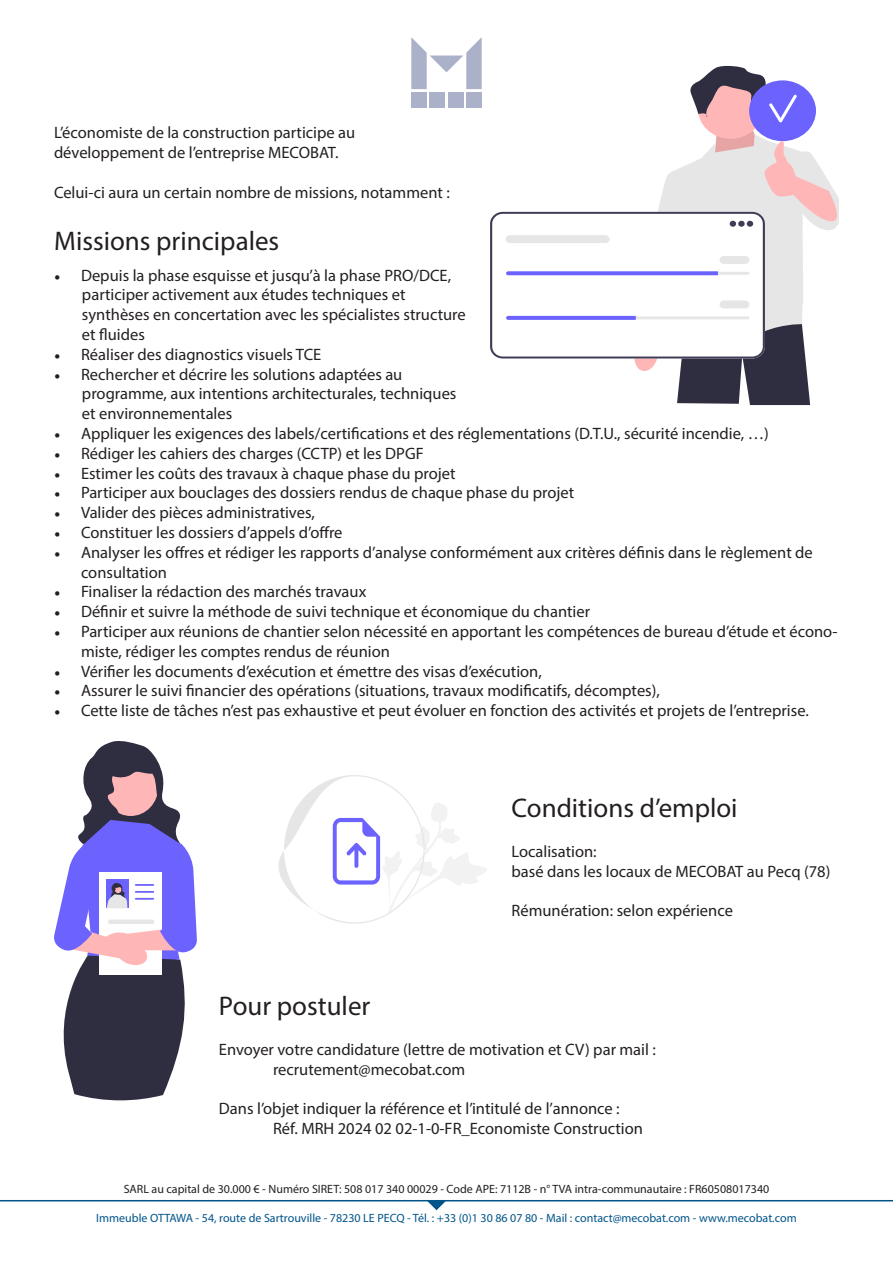
<style>
.page{position:relative;width:893px;height:1263px;background:#fff}
.page>*{position:absolute;margin:0;border:0;box-sizing:border-box;transform-origin:0 0}
.t1{font:27px "Myriad Pro";color:#231f20}
.t2{font:16.5px/19.8px "Myriad Pro";color:#231f20}
.t3{font:12px "Myriad Pro";color:#01548a}
.t4{font:12px "Myriad Pro";color:#231f20}
.s1{font-family:"Minion Pro"}
</style>
<div class="page">
<svg style="left:278px;top:775px;width:209px;height:149px"></svg>
<svg style="left:54px;top:741px;width:143px;height:359px"></svg>
<div style="left:698px;top:78px;width:65px;height:61px;background:#ffb6b6;border-radius:50%"></div>
<div style="left:749px;top:80px;width:67px;height:61px;background:#6c63ff;border-radius:50%"></div>
<svg style="left:690px;top:66px;width:107px;height:57px"></svg>
<svg style="left:490px;top:129px;width:349px;height:276px"></svg>
<div style="left:411px;top:92px;width:16px;height:16px;background:#abb1c8"></div>
<div style="left:466px;top:92px;width:16px;height:16px;background:#abb1c8"></div>
<div style="left:448px;top:92px;width:15px;height:16px;background:#abb1c8"></div>
<div style="left:430px;top:92px;width:15px;height:16px;background:#abb1c8"></div>
<svg style="left:411px;top:37px;width:71px;height:52px"></svg>
<hr style="left:0;top:1200px;width:893px;height:1px;background:#01548a">
<svg style="left:427px;top:1201px;width:19px;height:9px"></svg>
<p class="t2" style="left:54px;top:123px;width:303px">L’économiste de la construction participe au</p>
<p class="t2" style="left:54px;top:142px;width:286px">développement de l’entreprise MECOBAT.</p>
<p class="t2" style="left:54px;top:182px;width:397px">Celui-ci aura un certain nombre de missions, notamment :</p>
<p class="t1" style="left:54px;top:224px;width:227px">Missions principales</p>
<p class="t2" style="left:54px;top:265px;width:399px"><span class="s1">•</span> Depuis la phase esquisse et jusqu’à la phase PRO/DCE,</p>
<p class="t2" style="left:82px;top:285px;width:325px">participer activement aux études techniques et</p>
<p class="t2" style="left:82px;top:304px;width:385px">synthèses en concertation avec les spécialistes structure</p>
<p class="t2" style="left:82px;top:324px;width:64px">et fluides</p>
<p class="t2" style="left:54px;top:344px;width:269px"><span class="s1">•</span> Réaliser des diagnostics visuels TCE</p>
<p class="t2" style="left:54px;top:364px;width:350px"><span class="s1">•</span> Rechercher et décrire les solutions adaptées au</p>
<p class="t2" style="left:82px;top:384px;width:376px">programme, aux intentions architecturales, techniques</p>
<p class="t2" style="left:82px;top:403px;width:152px">et environnementales</p>
<p class="t2" style="left:54px;top:423px;width:716px"><span class="s1">•</span> Appliquer les exigences des labels/certifications et des réglementations (D.T.U., sécurité incendie, …)</p>
<p class="t2" style="left:54px;top:443px;width:371px"><span class="s1">•</span> Rédiger les cahiers des charges (CCTP) et les DPGF</p>
<p class="t2" style="left:54px;top:463px;width:403px"><span class="s1">•</span> Estimer les coûts des travaux à chaque phase du projet</p>
<p class="t2" style="left:54px;top:483px;width:522px"><span class="s1">•</span> Participer aux bouclages des dossiers rendus de chaque phase du projet</p>
<p class="t2" style="left:54px;top:502px;width:262px"><span class="s1">•</span> Valider des pièces administratives,</p>
<p class="t2" style="left:54px;top:522px;width:290px"><span class="s1">•</span> Constituer les dossiers d’appels d’offre</p>
<p class="t2" style="left:81px;top:542px;width:733px;text-indent:-27px"><span class="s1">•</span> Analyser les offres et rédiger les rapports d’analyse conformément aux critères définis dans le règlement de consultation</p>
<p class="t2" style="left:54px;top:582px;width:314px"><span class="s1">•</span> Finaliser la rédaction des marchés travaux</p>
<p class="t2" style="left:54px;top:601px;width:538px"><span class="s1">•</span> Définir et suivre la méthode de suivi technique et économique du chantier</p>
<p class="t2" style="left:81px;top:621px;width:758px;text-indent:-27px"><span class="s1">•</span> Participer aux réunions de chantier selon nécessité en apportant les compétences de bureau d’étude et écono&shy;miste, rédiger les comptes rendus de réunion</p>
<p class="t2" style="left:54px;top:661px;width:489px"><span class="s1">•</span> Vérifier les documents d’exécution et émettre des visas d’exécution,</p>
<p class="t2" style="left:54px;top:681px;width:607px"><span class="s1">•</span> Assurer le suivi financier des opérations (situations, travaux modificatifs, décomptes),</p>
<p class="t2" style="left:54px;top:700px;width:756px"><span class="s1">•</span> Cette liste de tâches n’est pas exhaustive et peut évoluer en fonction des activités et projets de l’entreprise.</p>
<p class="t1" style="left:512px;top:791px;width:228px">Conditions d’emploi</p>
<p class="t2" style="left:512px;top:841px;width:87px">Localisation:</p>
<p class="t2" style="left:512px;top:861px;width:320px">basé dans les locaux de MECOBAT au Pecq (78)</p>
<p class="t2" style="left:512px;top:900px;width:223px">Rémunération: selon expérience</p>
<p class="t1" style="left:219px;top:990px;width:153px">Pour postuler</p>
<p class="t2" style="left:219px;top:1039px;width:438px">Envoyer votre candidature (lettre de motivation et CV) par mail :</p>
<p class="t2" style="left:273px;top:1059px;width:194px">recrutement@mecobat.com</p>
<p class="t2" style="left:219px;top:1099px;width:402px">Dans l’objet indiquer la référence et l’intitulé de l’annonce :</p>
<p class="t2" style="left:273px;top:1118px;width:371px">Réf. MRH 2024 02 02-1-0-FR_Economiste Construction</p>
<p class="t4" style="left:124px;top:1182px;width:647px">SARL au capital de 30.000 € - Numéro SIRET: 508 017 340 00029 - Code APE: 7112B - n° TVA intra-communautaire : FR60508017340</p>
<p class="t3" style="left:96px;top:1211px;width:702px">Immeuble OTTAWA - 54, route de Sartrouville - 78230 LE PECQ - Tél. : +33 (0)1 30 86 07 80 - Mail : contact@mecobat.com - www.mecobat.com</p>
</div>
